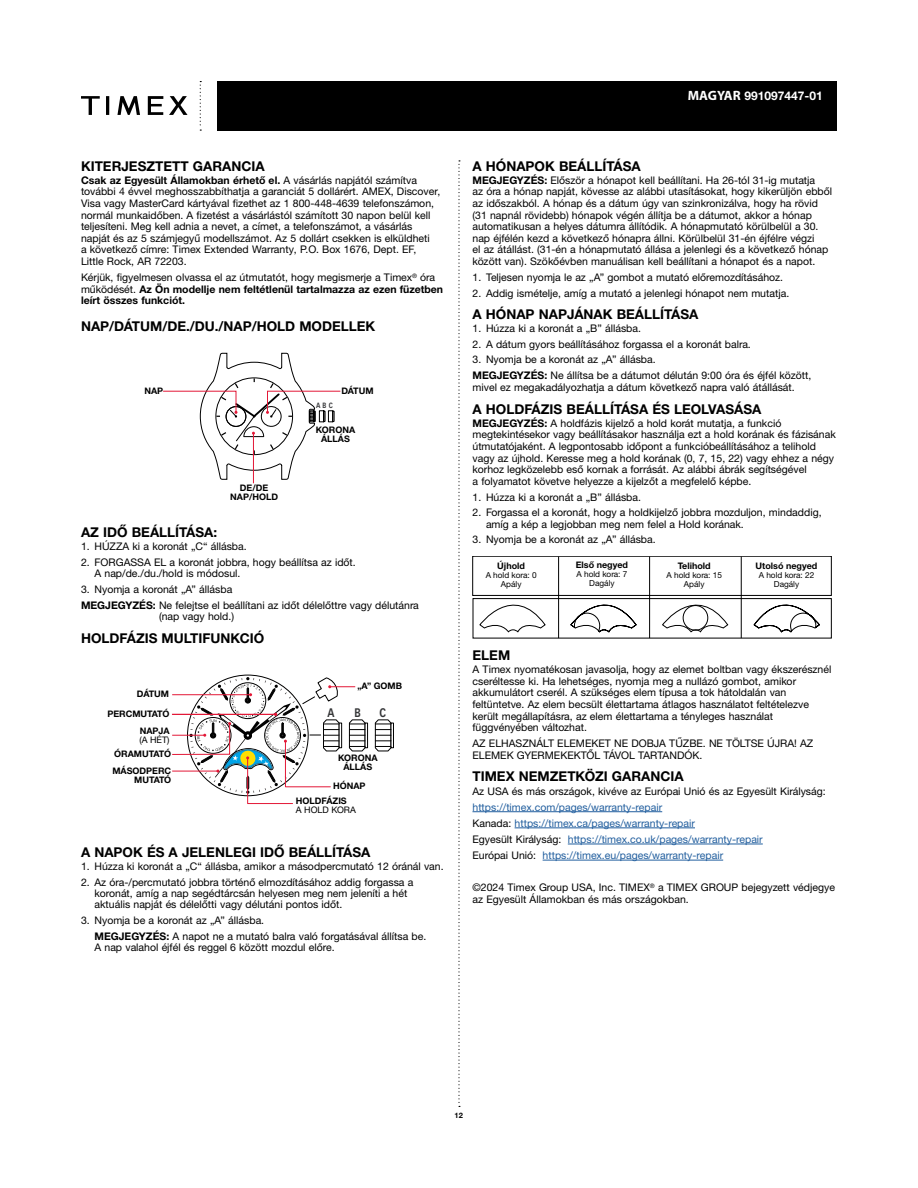
<style>
.page{position:relative;width:918px;height:1188px;background:#fff}
.page>*{position:absolute;margin:0;border:0;box-sizing:border-box;transform-origin:0 0}
.t1{font:700 13.5px "Helvetica Neue LTW1 G";color:#000}
.t2{font:700 12.15px "Vectora LH";color:#343537;scale:.8 1}
.t3{font:700 12px "Helvetica Neue LTW1 G";color:#fff}
.t4{font:10.5px/11.6px "Helvetica Neue LTW1 G";color:#000}
.t5{font:10.5px/16.2px "Helvetica Neue LTW1 G";color:#215e9e}
.t6{font:700 9px/9px "Helvetica Neue LTW1 G";color:#000;text-align:center}
.t7{font:9px "Helvetica Neue LTW1 G";color:#000}
.t8{font:8.25px/9px "Helvetica Neue LTW1 G";color:#000;text-align:center}
.t9{font:700 7.5px "Vectora LH";color:#343537;scale:.8 1}
.t10{font:700 7.5px "Helvetica Neue LTW1 G";color:#000}
.s1{font-weight:700}
.s2{font-family:"Myriad Pro";font-size:13.5px}
.s3{color:#000}
</style>
<div class="page">
<div style="left:217px;top:81px;width:620px;height:50px;background:#000"></div>
<svg style="left:458px;top:160px;width:2px;height:947px"></svg>
<svg style="left:200px;top:81px;width:1px;height:50px"></svg>
<svg style="left:117px;top:96px;width:23px;height:19px"></svg>
<svg style="left:81px;top:96px;width:19px;height:19px"></svg>
<svg style="left:148px;top:96px;width:15px;height:19px"></svg>
<hr style="left:106px;top:96px;width:3px;height:19px;background:#000">
<svg style="left:169px;top:96px;width:19px;height:19px"></svg>
<hr style="left:253px;top:433px;width:1px;height:50px;background:#e31837">
<svg style="left:163px;top:353px;width:178px;height:127px"></svg>
<div style="left:365px;top:723px;width:3px;height:25px;border:1px solid #000"></div>
<div style="left:391px;top:723px;width:3px;height:25px;border:1px solid #000"></div>
<svg style="left:375px;top:719px;width:16px;height:32px"></svg>
<svg style="left:172px;top:675px;width:193px;height:129px"></svg>
<hr style="left:472px;top:811px;width:190px;height:1px;background:#215e9e">
<hr style="left:515px;top:828px;width:180px;height:1px;background:#215e9e">
<hr style="left:568px;top:844px;width:195px;height:1px;background:#215e9e">
<hr style="left:543px;top:860px;width:180px;height:1px;background:#215e9e">
<svg style="left:479px;top:581px;width:341px;height:54px"></svg>
<div style="left:473px;top:598px;width:358px;height:40px;border:1px solid #000"></div>
<div style="left:472px;top:556px;width:360px;height:40px;border:1px solid #000"></div>
<hr style="left:558px;top:557px;width:1px;height:81px;background:#000">
<hr style="left:649px;top:557px;width:1px;height:81px;background:#000">
<hr style="left:741px;top:557px;width:1px;height:81px;background:#000">
<p class="t1" style="left:81px;top:157px;width:185px">KITERJESZTETT GARANCIA</p>
<p class="t4" style="left:81px;top:174px;width:361px"><span class="s1">Csak az Egyesült Államokban érhető el.</span> A vásárlás napjától számítva további 4 évvel meghosszabbíthatja a garanciát 5 dollárért. AMEX, Discover, Visa vagy MasterCard kártyával fizethet az 1 800-448-4639 telefonszámon, normál munkaidőben. A fizetést a vásárlástól számított 30 napon belül kell teljesíteni. Meg kell adnia a nevet, a címet, a telefonszámot, a vásárlás napját és az 5 számjegyű modellszámot. Az 5 dollárt csekken is elküldheti<br>a következő címre: Timex Extended Warranty, P.O. Box 1676, Dept. EF, Little Rock, AR 72203.</p>
<p class="t4" style="left:81px;top:272px;width:364px">Kérjük, figyelmesen olvassa el az útmutatót, hogy megismerje a Timex<sup>®</sup> óra működését. <span class="s1">Az Ön modellje nem feltétlenül tartalmazza az ezen füzetben leírt összes funkciót.</span></p>
<p class="t1" style="left:81px;top:317px;width:296px">NAP/DÁTUM/DE./DU./NAP/HOLD MODELLEK</p>
<p class="t6" style="left:144px;top:386px;width:20px">NAP</p>
<p class="t6" style="left:230px;top:483px;width:49px">DE/DE<br>NAP/HOLD</p>
<p class="t9" style="left:316px;top:401px;width:22px">ABC</p>
<p class="t6" style="left:341px;top:386px;width:34px">DÁTUM</p>
<p class="t6" style="left:316px;top:425px;width:41px">KORONA<br>ÁLLÁS</p>
<p class="t1" style="left:81px;top:524px;width:138px">AZ IDŐ BEÁLLÍTÁSA:</p>
<p class="t4" style="left:81px;top:540px;width:167px">1. HÚZZA ki a koronát „C“ állásba.</p>
<p class="t4" style="left:95px;top:556px;width:263px;text-indent:-14px">2. FORGASSA EL a koronát jobbra, hogy beállítsa az időt.<br>A nap/de./du./hold is módosul.</p>
<p class="t4" style="left:81px;top:581px;width:339px;line-height:16.2px">3. Nyomja a koronát „A” állásba<br><span class="s1">MEGJEGYZÉS:</span> Ne felejtse el beállítani az időt délelőttre vagy délutánra</p>
<p class="t4" style="left:159px;top:610px;width:77px">(nap vagy hold.)</p>
<p class="t1" style="left:81px;top:629px;width:185px">HOLDFÁZIS MULTIFUNKCIÓ</p>
<p class="t6" style="left:137px;top:689px;width:34px">DÁTUM</p>
<p class="t6" style="left:107px;top:706px;width:64px;line-height:16.6px;text-align:right">PERCMUTATÓ<br>NAPJA</p>
<p class="t7" style="left:139px;top:734px;width:32px">(A HÉT)</p>
<p class="t6" style="left:112px;top:745px;width:60px;line-height:16.8px;text-align:left">ÓRAMUTATÓ<br>MÁSODPERC</p>
<p class="t6" style="left:134px;top:775px;width:39px">MUTATÓ</p>
<p class="t6" style="left:357px;top:681px;width:46px">„A” GOMB</p>
<p class="t2" style="left:328px;top:706px;width:10px">A</p>
<p class="t2" style="left:354px;top:706px;width:9px">B</p>
<p class="t2" style="left:379px;top:706px;width:10px">C</p>
<p class="t6" style="left:338px;top:754px;width:41px">KORONA<br>ÁLLÁS</p>
<p class="t6" style="left:296px;top:778px;width:71px;line-height:15.1px;text-align:left;text-indent:37px">HÓNAP<br>HOLDFÁZIS</p>
<p class="t7" style="left:296px;top:805px;width:62px">A HOLD KORA</p>
<p class="t1" style="left:81px;top:844px;width:291px">A NAPOK ÉS A JELENLEGI IDŐ BEÁLLÍTÁSA</p>
<p class="t4" style="left:81px;top:860px;width:364px">1. Húzza ki koronát a „C“ állásba, amikor a másodpercmutató 12 óránál van.</p>
<p class="t4" style="left:95px;top:876px;width:320px;text-indent:-14px">2. Az óra-/percmutató jobbra történő elmozdításához addig forgassa a koronát, amíg a nap segédtárcsán helyesen meg nem jeleníti a hét aktuális napját és délelőtti vagy délutáni pontos időt.</p>
<p class="t4" style="left:95px;top:912px;width:333px;line-height:16.2px;text-indent:-14px">3. Nyomja be a koronát az „A” állásba.<br><span class="s1">MEGJEGYZÉS:</span> A napot ne a mutató balra való forgatásával állítsa be.</p>
<p class="t4" style="left:94px;top:942px;width:242px">A nap valahol éjfél és reggel 6 között mozdul előre.</p>
<p class="t3" style="left:688px;top:88px;width:136px"><span class="s2">MAGYAR</span> 991097447-01</p>
<p class="t1" style="left:472px;top:157px;width:170px">A HÓNAPOK BEÁLLÍTÁSA</p>
<p class="t4" style="left:472px;top:174px;width:361px"><span class="s1">MEGJEGYZÉS:</span> Először a hónapot kell beállítani. Ha 26-tól 31-ig mutatja<br>az óra a hónap napját, kövesse az alábbi utasításokat, hogy kikerüljön ebből az időszakból. A hónap és a dátum úgy van szinkronizálva, hogy ha rövid (31 napnál rövidebb) hónapok végén állítja be a dátumot, akkor a hónap automatikusan a helyes dátumra állítódik. A hónapmutató körülbelül a 30. nap éjfélén kezd a következő hónapra állni. Körülbelül 31-én éjfélre végzi<br>el az átállást. (31-én a hónapmutató állása a jelenlegi és a következő hónap között van). Szökőévben manuálisan kell beállítani a hónapot és a napot.</p>
<p class="t4" style="left:472px;top:271px;width:312px">1. Teljesen nyomja le az „A” gombot a mutató előremozdításához.</p>
<p class="t4" style="left:472px;top:287px;width:318px">2. Addig ismételje, amíg a mutató a jelenlegi hónapot nem mutatja.</p>
<p class="t1" style="left:472px;top:306px;width:228px">A HÓNAP NAPJÁNAK BEÁLLÍTÁSA</p>
<p class="t4" style="left:472px;top:322px;width:170px">1. Húzza ki a koronát a „B” állásba.</p>
<p class="t4" style="left:472px;top:338px;width:280px">2. A dátum gyors beállításához forgassa el a koronát balra.</p>
<p class="t4" style="left:472px;top:351px;width:340px;line-height:16.2px">3. Nyomja be a koronát az „A” állásba.<br><span class="s1">MEGJEGYZÉS:</span> Ne állítsa be a dátumot délután 9:00 óra és éjfél között,</p>
<p class="t4" style="left:472px;top:381px;width:324px">mivel ez megakadályozhatja a dátum következő napra való átállását.</p>
<p class="t1" style="left:472px;top:400px;width:290px">A HOLDFÁZIS BEÁLLÍTÁSA ÉS LEOLVASÁSA</p>
<p class="t4" style="left:472px;top:417px;width:365px"><span class="s1">MEGJEGYZÉS:</span> A holdfázis kijelző a hold korát mutatja, a funkció megtekintésekor vagy beállításakor használja ezt a hold korának és fázisának útmutatójaként. A legpontosabb időpont a funkcióbeállításához a telihold vagy az újhold. Keresse meg a hold korának (0, 7, 15, 22) vagy ehhez a négy korhoz legközelebb eső kornak a forrását. Az alábbi ábrák segítségével<br>a folyamatot követve helyezze a kijelzőt a megfelelő képbe.</p>
<p class="t4" style="left:472px;top:491px;width:170px">1. Húzza ki a koronát a „B” állásba.</p>
<p class="t4" style="left:486px;top:507px;width:337px;text-indent:-14px">2. Forgassa el a koronát, hogy a holdkijelző jobbra mozduljon, mindaddig, amíg a kép a legjobban meg nem felel a Hold korának.</p>
<p class="t4" style="left:472px;top:534px;width:185px">3. Nyomja be a koronát az „A” állásba.</p>
<p class="t6" style="left:497px;top:561px;width:29px">Újhold</p>
<p class="t8" style="left:486px;top:571px;width:53px">A hold kora: 0<br>Apály</p>
<p class="t6" style="left:576px;top:561px;width:54px">Első negyed</p>
<p class="t8" style="left:576px;top:570px;width:53px">A hold kora: 7<br>Dagály</p>
<p class="t6" style="left:678px;top:561px;width:35px">Telihold</p>
<p class="t8" style="left:666px;top:571px;width:57px">A hold kora: 15<br>Apály</p>
<p class="t6" style="left:756px;top:561px;width:63px">Utolsó negyed</p>
<p class="t8" style="left:759px;top:571px;width:57px">A hold kora: 22<br>Dagály</p>
<p class="t1" style="left:472px;top:647px;width:39px">ELEM</p>
<p class="t4" style="left:472px;top:663px;width:360px">A Timex nyomatékosan javasolja, hogy az elemet boltban vagy ékszerésznél cseréltesse ki. Ha lehetséges, nyomja meg a nullázó gombot, amikor akkumulátort cserél. A szükséges elem típusa a tok hátoldalán van feltüntetve. Az elem becsült élettartama átlagos használatot feltételezve került megállapításra, az elem élettartama a tényleges használat függvényében változhat.</p>
<p class="t4" style="left:472px;top:738px;width:342px">AZ ELHASZNÁLT ELEMEKET NE DOBJA TŰZBE. NE TÖLTSE ÚJRA! AZ<br>ELEMEK GYERMEKEKTŐL TÁVOL TARTANDÓK.</p>
<p class="t1" style="left:472px;top:768px;width:213px">TIMEX NEMZETKÖZI GARANCIA</p>
<p class="t4" style="left:472px;top:785px;width:355px">Az USA és más országok, kivéve az Európai Unió és az Egyesült Királyság:</p>
<p class="t5" style="left:472px;top:799px;width:292px">https://timex.com/pages/warranty-repair<br><span class="s3">Kanada:</span> https://timex.ca/pages/warranty-repair<br><span class="s3">Egyesült Királyság:</span> https://timex.co.uk/pages/warranty-repair <span class="s3">Európai Unió:</span> https://timex.eu/pages/warranty-repair</p>
<p class="t4" style="left:472px;top:882px;width:364px">©2024 Timex Group USA, Inc. TIMEX<sup>®</sup> a TIMEX GROUP bejegyzett védjegye az Egyesült Államokban és más országokban.</p>
<p class="t10" style="left:455px;top:1111px;width:10px">12</p>
</div>
